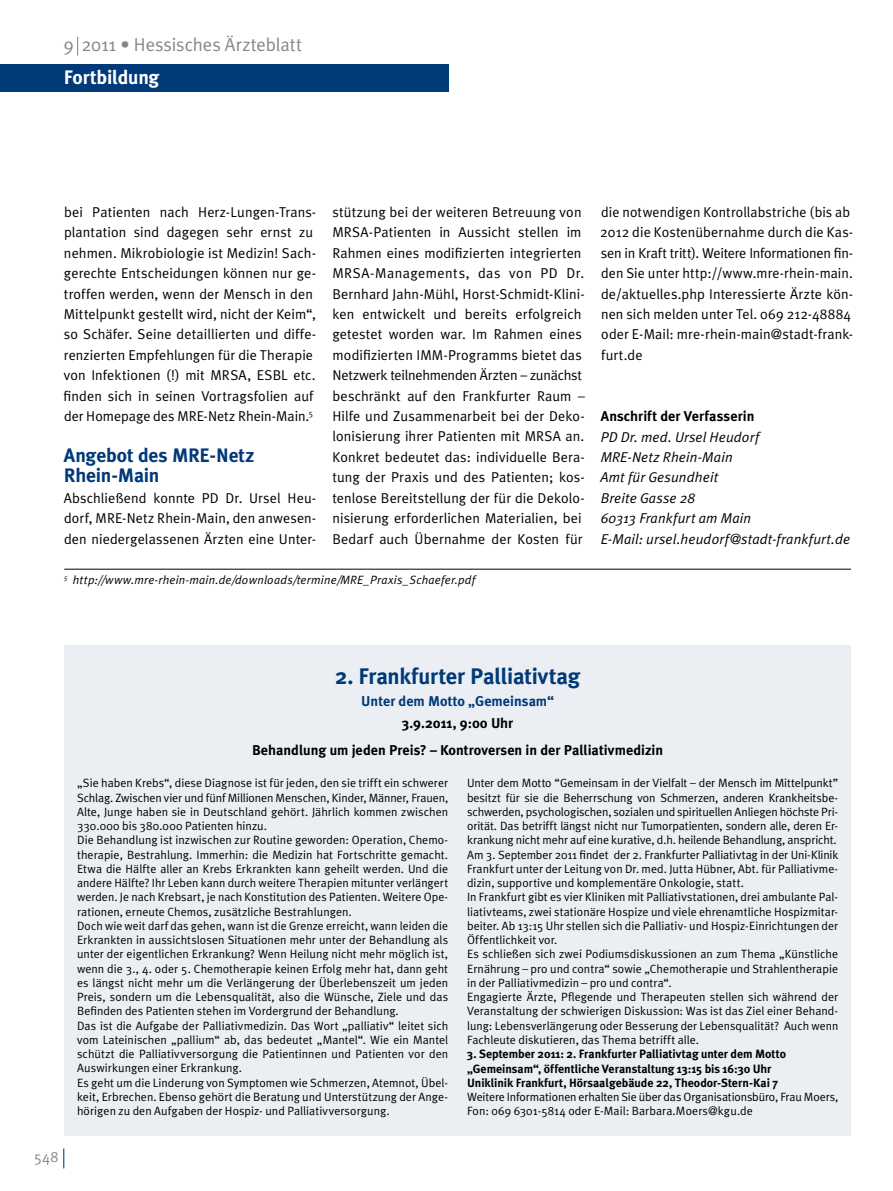
<style>
.page{position:relative;width:893px;height:1191px;background:#fff}
.page>*{position:absolute;margin:0;border:0;box-sizing:border-box;transform-origin:0 0}
.Amtliches_Überschrif{font:700 22.5px "Meta Plus";letter-spacing:-.01em;color:#003a78}
.Zwischenüberschrift{font:700 19.5px "Meta Plus";letter-spacing:-.01em;color:#003a78}
.t1{font:700 19.5px "Meta Plus";letter-spacing:-.01em;color:#fff}
.t2{font:18.6px "Meta Plus Normal";color:#878787}
.t3{font:15px "Meta Plus Normal";color:#878787}
.Grundtext{font:14.25px/20.4px "Meta Plus Normal";letter-spacing:.005em;color:#000}
.Grundtext-2{font:italic 14.25px "Meta Plus Normal";letter-spacing:.015em;color:#000}
.Grundtext-3{font:700 14.25px "Meta Plus";color:#000}
.Grundtext-4{font:700 14.25px "Meta Plus";color:#003a78}
.Amtliches{font:12px/14.2px "Meta Plus Normal";color:#000;text-align:justify}
.Amtliches-2{font:700 12px "Meta Plus";color:#000}
.Bildunterschrift{font:italic 12px "Meta Plus Normal";letter-spacing:.02em;color:#000}
</style>
<div class="page">
<svg style="left:63px;top:1148px;width:1px;height:20px"></svg>
<svg style="left:77px;top:37px;width:1px;height:18px"></svg>
<div style="left:0;top:64px;width:449px;height:27px;background:#003a78"></div>
<hr style="left:64px;top:569px;width:787px;height:1px;background:#000">
<div style="left:64px;top:645px;width:787px;height:490px;background:#ebeff4"></div>
<p class="t2" style="left:64px;top:34px;width:240px">9 2011 • Hessisches Ärzteblatt</p>
<p class="t1" style="left:64px;top:66px;width:97px">Fortbildung</p>
<p class="Grundtext" style="left:332px;top:202px;width:254px">stützung bei der weiteren Betreuung von MRSA-Patienten in Aussicht stellen im Rahmen eines modifizierten integrierten MRSA-Managements, das von PD Dr.<br>Bernhard Jahn-Mühl, Horst-Schmidt-Klini&shy;ken entwickelt und bereits erfolgreich getestet worden war. Im Rahmen eines modifizierten IMM-Programms bietet das Netzwerk teilnehmenden Ärzten – zunächst beschränkt auf den Frankfurter Raum – Hilfe und Zusammenarbeit bei der Deko&shy;lonisierung ihrer Patienten mit MRSA an.<br>Konkret bedeutet das: individuelle Bera&shy;tung der Praxis und des Patienten; kos&shy;tenlose Bereitstellung der für die Dekolo&shy;nisierung erforderlichen Materialien, bei Bedarf auch Übernahme der Kosten für</p>
<p class="Grundtext" style="left:600px;top:202px;width:254px">die notwendigen Kontrollabstriche (bis ab 2012 die Kostenübernahme durch die Kas&shy;sen in Kraft tritt). Weitere Informationen fin&shy;den Sie unter http://www.mre-rhein-main. de/aktuelles.php Interessierte Ärzte kön&shy;nen sich melden unter Tel. 069 212-48884 oder E-Mail: mre-rhein-main@stadt-frank&shy;furt.de</p>
<p class="Grundtext" style="left:64px;top:202px;width:254px">bei Patienten nach Herz-Lungen-Trans&shy;plantation sind dagegen sehr ernst zu nehmen. Mikrobiologie ist Medizin! Sach&shy;gerechte Entscheidungen können nur ge&shy;troffen werden, wenn der Mensch in den Mittelpunkt gestellt wird, nicht der Keim“, so Schäfer. Seine detaillierten und diffe&shy;renzierten Empfehlungen für die Therapie von Infektionen (!) mit MRSA, ESBL etc. finden sich in seinen Vortragsfolien auf der Homepage des MRE-Netz Rhein-Main.<sup>5</sup></p>
<p class="Zwischenüberschrift" style="left:64px;top:444px;width:192px">Angebot des MRE-Netz</p>
<p class="Zwischenüberschrift" style="left:64px;top:464px;width:97px">Rhein-Main</p>
<p class="Grundtext" style="left:64px;top:487px;width:254px;text-align:justify">Abschließend konnte PD Dr. Ursel Heu&shy;dorf, MRE-Netz Rhein-Main, den anwesen&shy;den niedergelassenen Ärzten eine Unter-</p>
<p class="Bildunterschrift" style="left:64px;top:573px;width:412px"><sup>5</sup> http://www.mre-rhein-main.de/downloads/termine/MRE_Praxis_Schaefer.pdf</p>
<p class="Grundtext-3" style="left:601px;top:408px;width:155px">Anschrift der Verfasserin</p>
<p class="Grundtext-2" style="left:601px;top:428px;width:160px">PD Dr. med. Ursel Heudorf</p>
<p class="Grundtext-2" style="left:601px;top:449px;width:134px">MRE-Netz Rhein-Main</p>
<p class="Grundtext-2" style="left:601px;top:469px;width:119px">Amt für Gesundheit</p>
<p class="Grundtext-2" style="left:601px;top:489px;width:96px">Breite Gasse 28</p>
<p class="Grundtext-2" style="left:601px;top:510px;width:152px">60313 Frankfurt am Main</p>
<p class="Grundtext-2" style="left:601px;top:530px;width:251px">E-Mail: ursel.heudorf@stadt-frankfurt.de</p>
<p class="Amtliches_Überschrif" style="left:335px;top:663px;width:246px">2. Frankfurter Palliativtag</p>
<p class="Grundtext-4" style="left:361px;top:692px;width:194px">Unter dem Motto „Gemeinsam“</p>
<p class="Grundtext-3" style="left:402px;top:715px;width:113px">3.9.2011, 9:00 Uhr</p>
<p class="Grundtext-3" style="left:252px;top:742px;width:412px">Behandlung um jeden Preis? – Kontroversen in der Palliativmedizin</p>
<p class="t3" style="left:34px;top:1148px;width:26px">548</p>
<p class="Amtliches" style="left:77px;top:776px;width:373px">„Sie haben Krebs“, diese Diagnose ist für jeden, den sie trifft ein schwerer Schlag. Zwischen vier und fünf Millionen Menschen, Kinder, Männer, Frauen, Alte, Junge haben sie in Deutschland gehört. Jährlich kommen zwischen 330.000 bis 380.000 Patienten hinzu.</p>
<p class="Amtliches" style="left:77px;top:833px;width:373px">Die Behandlung ist inzwischen zur Routine geworden: Operation, Chemo&shy;therapie, Bestrahlung. Immerhin: die Medizin hat Fortschritte gemacht.<br>Etwa die Hälfte aller an Krebs Erkrankten kann geheilt werden. Und die andere Hälfte? Ihr Leben kann durch weitere Therapien mitunter verlängert werden. Je nach Krebsart, je nach Konstitution des Patienten. Weitere Ope&shy;rationen, erneute Chemos, zusätzliche Bestrahlungen.</p>
<p class="Amtliches" style="left:77px;top:918px;width:373px">Doch wie weit darf das gehen, wann ist die Grenze erreicht, wann leiden die Erkrankten in aussichtslosen Situationen mehr unter der Behandlung als unter der eigentlichen Erkrankung? Wenn Heilung nicht mehr möglich ist, wenn die 3., 4. oder 5. Chemotherapie keinen Erfolg mehr hat, dann geht es längst nicht mehr um die Verlängerung der Überlebenszeit um jeden Preis, sondern um die Lebensqualität, also die Wünsche, Ziele und das Befinden des Patienten stehen im Vordergrund der Behandlung.</p>
<p class="Amtliches" style="left:77px;top:1018px;width:373px">Das ist die Aufgabe der Palliativmedizin. Das Wort „palliativ“ leitet sich vom Lateinischen „pallium“ ab, das bedeutet „Mantel“. Wie ein Mantel schützt die Palliativversorgung die Patientinnen und Patienten vor den Auswirkungen einer Erkrankung.</p>
<p class="Amtliches" style="left:77px;top:1075px;width:373px">Es geht um die Linderung von Symptomen wie Schmerzen, Atemnot, Übel&shy;keit, Erbrechen. Ebenso gehört die Beratung und Unterstützung der Ange&shy;hörigen zu den Aufgaben der Hospiz- und Palliativversorgung.</p>
<p class="Amtliches" style="left:467px;top:776px;width:373px;text-align:left">Unter dem Motto “Gemeinsam in der Vielfalt – der Mensch im Mittelpunkt” besitzt für sie die Beherrschung von Schmerzen, anderen Krankheitsbe-- schwerden, psychologischen, sozialen und spirituellen Anliegen höchste Pri&shy;orität. Das betrifft längst nicht nur Tumorpatienten, sondern alle, deren Er-- krankung nicht mehr auf eine kurative, d.h. heilende Behandlung, anspricht.</p>
<p class="Amtliches" style="left:467px;top:847px;width:373px">Am 3. September 2011 findet der 2. Frankfurter Palliativtag in der Uni-Klinik Frankfurt unter der Leitung von Dr. med. Jutta Hübner, Abt. für Palliativme&shy;dizin, supportive und komplementäre Onkologie, statt.</p>
<p class="Amtliches" style="left:467px;top:890px;width:373px">In Frankfurt gibt es vier Kliniken mit Palliativstationen, drei ambulante Pal&shy;liativteams, zwei stationäre Hospize und viele ehrenamtliche Hospizmitar&shy;beiter. Ab 13:15 Uhr stellen sich die Palliativ- und Hospiz-Einrichtungen der Öffentlichkeit vor.</p>
<p class="Amtliches" style="left:467px;top:947px;width:373px">Es schließen sich zwei Podiumsdiskussionen an zum Thema „Künstliche Ernährung – pro und contra“ sowie „Chemotherapie und Strahlentherapie in der Palliativmedizin – pro und contra“.</p>
<p class="Amtliches" style="left:467px;top:989px;width:373px">Engagierte Ärzte, Pflegende und Therapeuten stellen sich während der Veranstaltung der schwierigen Diskussion: Was ist das Ziel einer Behand&shy;lung: Lebensverlängerung oder Besserung der Lebensqualität? Auch wenn Fachleute diskutieren, das Thema betrifft alle.</p>
<p class="Amtliches-2" style="left:467px;top:1047px;width:320px">3. September 2011: 2. Frankfurter Palliativtag unter dem Motto</p>
<p class="Amtliches-2" style="left:467px;top:1061px;width:306px">„Gemeinsam“, öffentliche Veranstaltung 13:15 bis 16:30 Uhr</p>
<p class="Amtliches-2" style="left:467px;top:1075px;width:312px">Uniklinik Frankfurt, Hörsaalgebäude 22, Theodor-Stern-Kai 7</p>
<p class="Amtliches" style="left:467px;top:1089px;width:373px">Weitere Informationen erhalten Sie über das Organisationsbüro, Frau Moers,<br>Fon: 069 6301-5814 oder E-Mail: Barbara.Moers@kgu.de</p>
</div>
